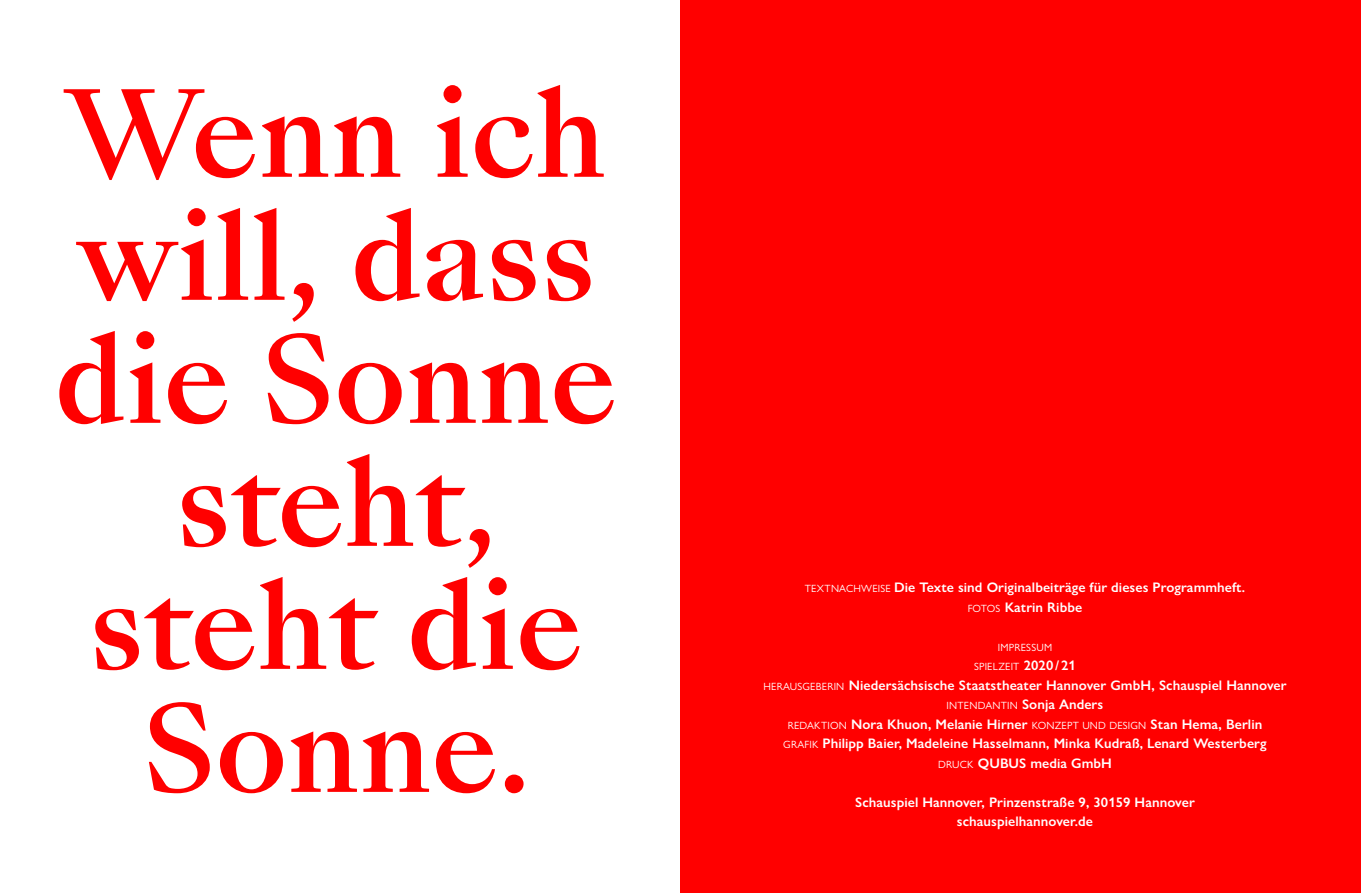
<style>
.page{position:relative;width:1361px;height:893px;background:#fff}
.page>*{position:absolute;margin:0;border:0;box-sizing:border-box;transform-origin:0 0}
.t1{font:500 115.5px/123px "Sang Bleu Kingdom";color:#f00;text-align:center}
.t2{font:600 13.8px/19.5px "Gill Sans Nova";letter-spacing:.005em;color:#fff;text-align:center}
.t3{font:10.5px/19.5px "Gill Sans Nova";letter-spacing:.02em;color:#fff;text-align:center}
.s1{font-weight:400;font-size:10.5px}
.s2{font-weight:600;font-size:13.8px}
</style>
<div class="page">
<div style="left:680px;top:0;width:681px;height:893px;background:#f00"></div>
<h1 class="t1" style="left:55px;top:77px;width:564px">Wenn ich will, dass die Sonne steht, steht die<br>Sonne.</h1>
<p class="t2" style="left:805px;top:578px;width:442px"><span class="s1">TEXTNACHWEISE</span> Die Texte sind Originalbeiträge für dieses Programmheft.<br><span class="s1">FOTOS</span> Katrin Ribbe</p>
<p class="t3" style="left:974px;top:637px;width:103px">IMPRESSUM<br>SPIELZEIT <span class="s2">2020 / 21</span></p>
<p class="t2" style="left:763px;top:675px;width:524px"><span class="s1">HERAUSGEBERIN</span> Niedersächsische Staatstheater Hannover GmbH, Schauspiel Hannover</p>
<p class="t3" style="left:946px;top:696px;width:158px">INTENDANTIN <span class="s2">Sonja Anders</span></p>
<p class="t2" style="left:783px;top:714px;width:485px"><span class="s1">REDAKTION</span> Nora Khuon, Melanie Hirner <span class="s1">KONZEPT UND DESIGN</span> Stan Hema, Berlin<br><span class="s1">GRAFIK</span> Philipp Baier, Madeleine Hasselmann, Minka Kudraß, Lenard Westerberg<br><span class="s1">DRUCK</span> QUBUS media GmbH</p>
<p class="t2" style="left:855px;top:792px;width:341px">Schauspiel Hannover, Prinzenstraße 9, 30159 Hannover schauspielhannover.de</p>
</div>
